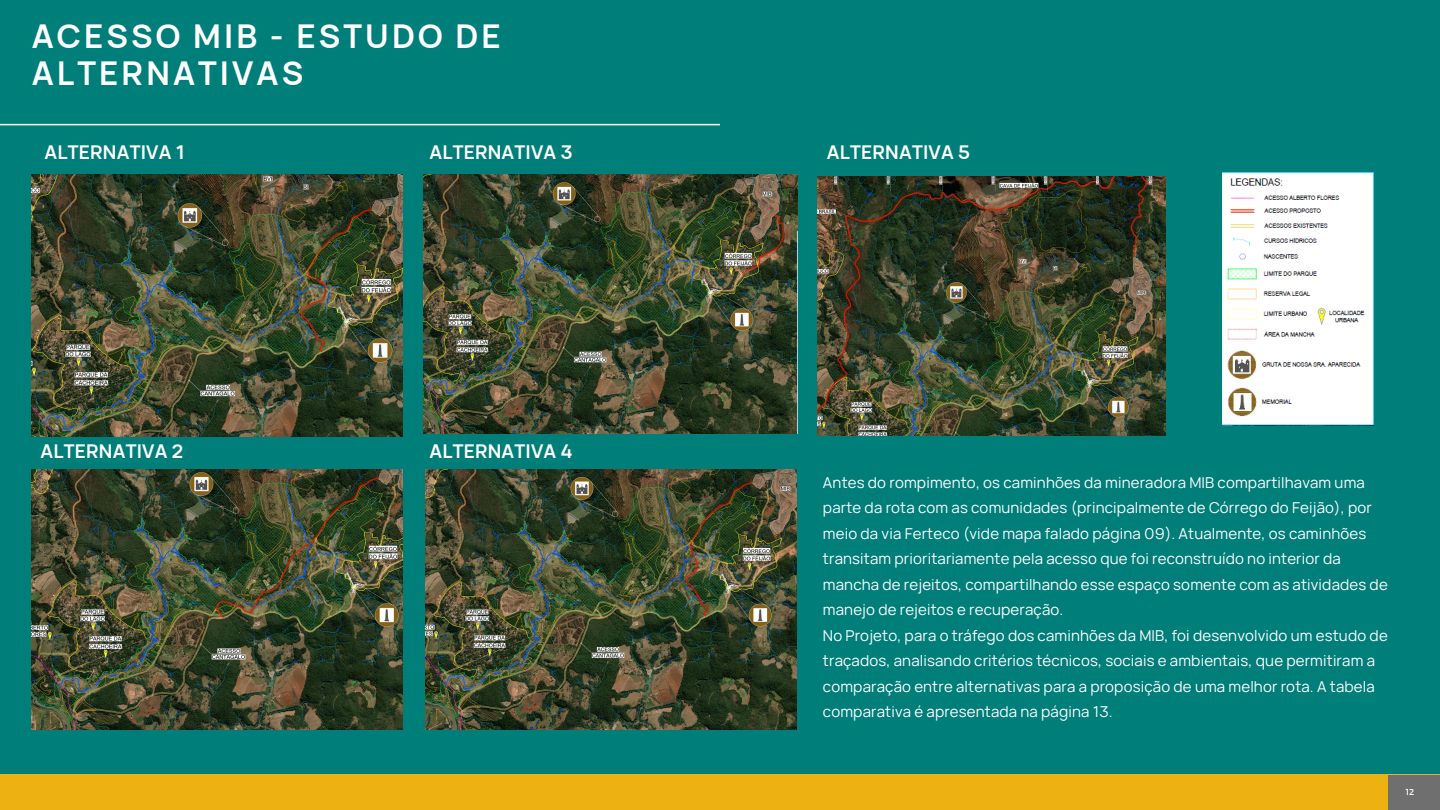
<style>
.page{position:relative;width:1440px;height:810px;background:#007e7a}
.page>*{position:absolute;margin:0;border:0;box-sizing:border-box;transform-origin:0 0}
.t1{font:700 32.8px/36.8px "Vela Sans";letter-spacing:.095em;color:#fff}
.t2{font:700 19px "Vela Sans";letter-spacing:.01em;color:#fff}
.t3{font:15px/25.5px "Vela Sans";letter-spacing:.01em;color:#fff}
.t4{font:8.7px "Montserrat";color:#fff}
.s1{color:#fefefe}
</style>
<div class="page">
<div style="left:0;top:774px;width:1440px;height:36px;background:#edb111"></div>
<div style="left:1388px;top:776px;width:52px;height:34px;background:#6f6f6f"></div>
<hr style="left:0;top:124px;width:720px;height:1px;background:#fff">
<img style="left:1223px;top:172px;width:151px;height:254px">
<img style="left:817px;top:176px;width:349px;height:259px">
<img style="left:32px;top:174px;width:371px;height:263px">
<img style="left:425px;top:470px;width:372px;height:259px">
<img style="left:32px;top:470px;width:371px;height:259px">
<img style="left:424px;top:174px;width:373px;height:260px">
<p class="t1" style="left:32px;top:17px;width:471px">ACESSO MIB - ESTUDO DE<br>ALTERNATIVAS</p>
<h2 class="t2" style="left:45px;top:139px;width:142px">ALTERNATIVA 1</h2>
<p class="t2" style="left:41px;top:437px;width:144px">ALTERNATIVA 2</p>
<p class="t2" style="left:429px;top:139px;width:145px">ALTERNATIVA 3</p>
<p class="t2" style="left:429px;top:437px;width:145px">ALTERNATIVA 4</p>
<p class="t2" style="left:827px;top:139px;width:145px">ALTERNATIVA 5</p>
<p class="t3" style="left:823px;top:469px;width:566px">Antes do rompimento, os caminhões da mineradora MIB compartilhavam uma parte da rota com as comunidades (principalmente de Córrego do Feijão), por meio da via Ferteco (vide mapa falado <span class="s1">página 09</span>). Atualmente, os caminhões transitam prioritariamente pela acesso que foi reconstruído no interior da mancha de rejeitos, compartilhando esse espaço somente com as atividades de manejo de rejeitos e recuperação.</p>
<p class="t3" style="left:823px;top:622px;width:566px">No Projeto, para o tráfego dos caminhões da MIB, foi desenvolvido um estudo de traçados, analisando critérios técnicos, sociais e ambientais, que permitiram a comparação entre alternativas para a proposição de uma melhor rota. A tabela comparativa é apresentada na página 13.</p>
<h2 class="t4" style="left:1406px;top:786px;width:10px">12</h2>
</div>
